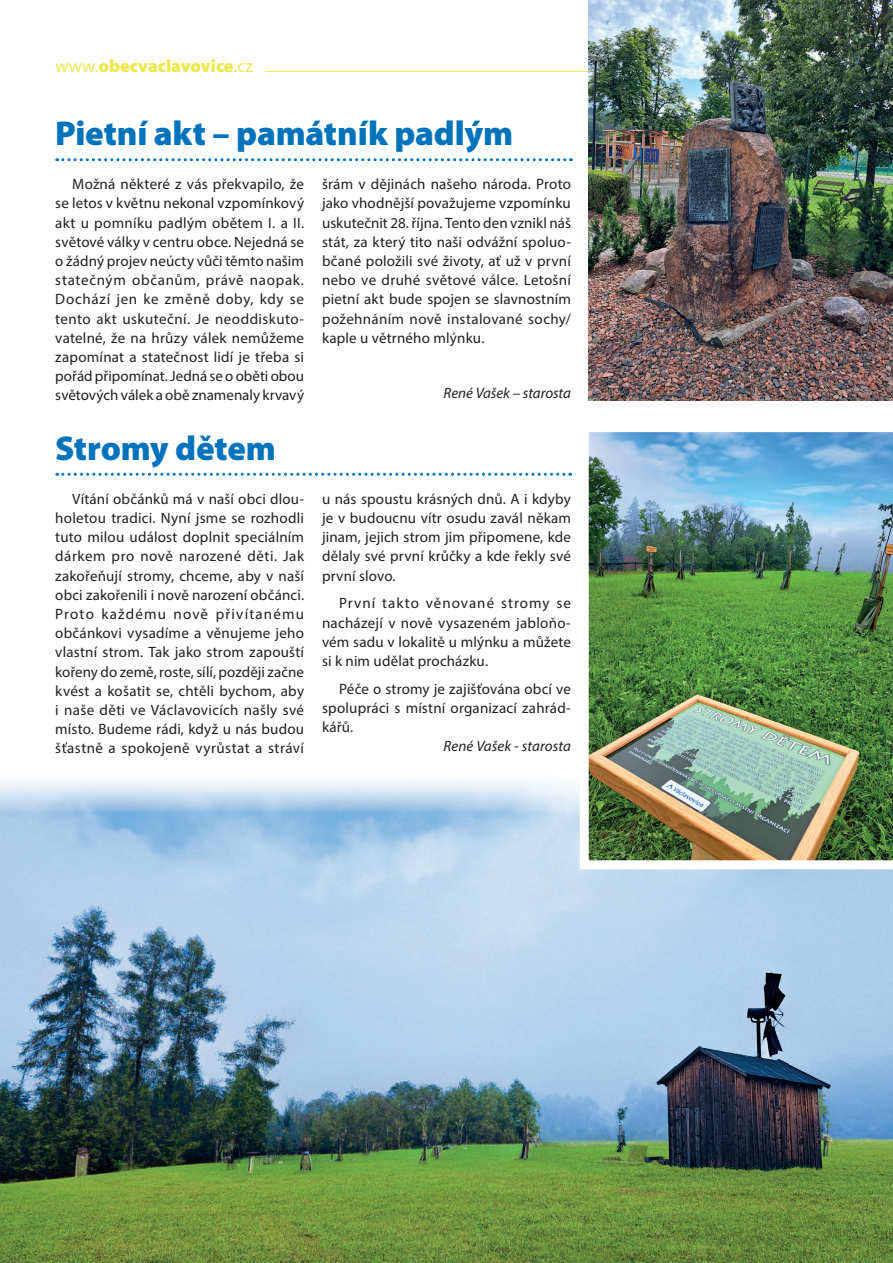
<style>
.page{position:relative;width:893px;height:1263px;background:#fff}
.page>*{position:absolute;margin:0;border:0;box-sizing:border-box;transform-origin:0 0}
.t1{font:900 34.5px "Myriad Pro";letter-spacing:-.005em;color:#0073bc}
.t2{font:900 18px "Myriad Pro";color:#ece94c}
.t3{font:15px/19.2px "Myriad Pro";letter-spacing:.01em;color:#231f20;text-align:justify}
.t4{font:italic 15px "Myriad Pro";color:#231f20}
.s1{font-weight:400}
</style>
<div class="page">
<hr style="left:265px;top:71px;width:474px;height:1px;background:#ece94c">
<svg style="left:57px;top:158px;width:514px;height:3px"></svg>
<svg style="left:57px;top:473px;width:514px;height:3px"></svg>
<img style="left:0;top:780px;width:893px;height:483px">
<svg style="left:443px;top:1224px;width:7px;height:10px"></svg>
<img style="left:589px;top:0;width:304px;height:401px">
<img style="left:575px;top:432px;width:318px;height:442px">
<p class="t2" style="left:55px;top:55px;width:199px"><span class="s1">www.</span>obecvaclavovice<span class="s1">.cz</span></p>
<h1 class="t1" style="left:55px;top:114px;width:459px">Pietní akt – památník padlým</h1>
<p class="t3" style="left:55px;top:174px;width:250px;text-indent:17px">Možná některé z vás překvapilo, že se letos v květnu nekonal vzpomínkový akt u pomníku padlým obětem I. a II. světové války v centru obce. Nejedná se o žádný projev neúcty vůči těmto našim statečným občanům, právě naopak.<br>Dochází jen ke změně doby, kdy se tento akt uskuteční. Je neoddiskuto&shy;vatelné, že na hrůzy válek nemůžeme zapomínat a statečnost lidí je třeba si pořád připomínat. Jedná se o oběti obou světových válek a obě znamenaly krvavý</p>
<p class="t3" style="left:322px;top:174px;width:250px">šrám v dějinách našeho národa. Proto jako vhodnější považujeme vzpomínku uskutečnit 28. října. Tento den vznikl náš stát, za který tito naši odvážní spoluo&shy;bčané položili své životy, ať už v první nebo ve druhé světové válce. Letošní pietní akt bude spojen se slavnostním požehnáním nově instalované sochy/ kaple u větrného mlýnku.</p>
<p class="t4" style="left:444px;top:384px;width:129px">René Vašek – starosta</p>
<h1 class="t1" style="left:55px;top:429px;width:222px">Stromy dětem</h1>
<p class="t3" style="left:55px;top:489px;width:250px;text-indent:17px">Vítání občánků má v naší obci dlou&shy;holetou tradici. Nyní jsme se rozhodli tuto milou událost doplnit speciálním dárkem pro nově narozené děti. Jak zakořeňují stromy, chceme, aby v naší obci zakořenili i nově narození občánci.<br>Proto každému nově přivítanému občánkovi vysadíme a věnujeme jeho vlastní strom. Tak jako strom zapouští kořeny do země, roste, sílí, později začne kvést a košatit se, chtěli bychom, aby i naše děti ve Václavovicích našly své místo. Budeme rádi, když u nás budou šťastně a spokojeně vyrůstat a stráví</p>
<p class="t3" style="left:322px;top:489px;width:250px">u nás spoustu krásných dnů. A i kdyby je v budoucnu vítr osudu zavál někam jinam, jejich strom jim připomene, kde dělaly své první krůčky a kde řekly své první slovo.</p>
<p class="t3" style="left:322px;top:593px;width:250px;text-indent:17px">První takto věnované stromy se nacházejí v nově vysazeném jabloňo&shy;vém sadu v lokalitě u mlýnku a můžete si k nim udělat procházku.</p>
<p class="t3" style="left:322px;top:679px;width:250px;text-indent:17px">Péče o stromy je zajišťována obcí ve spolupráci s místní organizací zahrád&shy;kářů.</p>
<p class="t4" style="left:443px;top:737px;width:129px">René Vašek - starosta</p>
</div>
